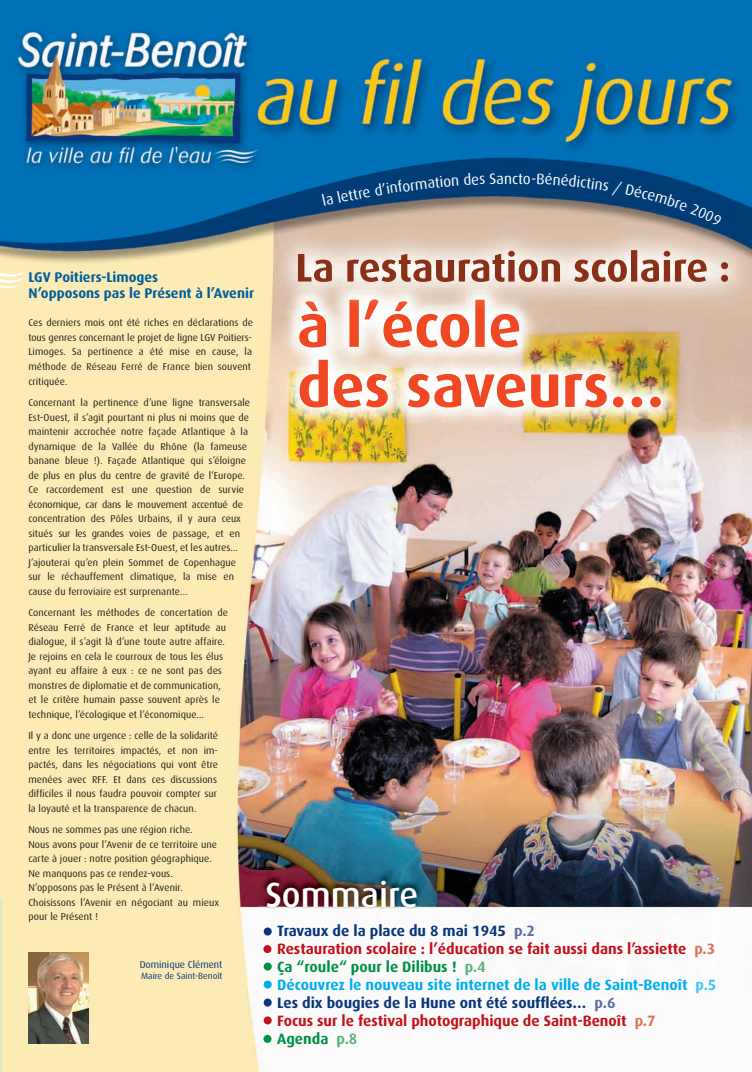
<style>
.page{position:relative;width:752px;height:1072px;background:#fff}
.page>*{position:absolute;margin:0;border:0;box-sizing:border-box;transform-origin:0 0}
.t1{font:500 35px "Dax";color:#fff}
.t2{font:700 15px/18px "Dax";color:#c4121a}
.t3{font:15px "Dax";color:#fff}
.t4{font:700 14px/16.8px "Dax";color:#005d9c}
.t5{font:10px/14.5px "Dax";letter-spacing:.005em;color:#231f20}
.t6{font:10px "Dax";color:#08357c}
.t7{font:9px "Dax";color:#08357c}
.s1{color:#08357c}
.s2{color:#5f6da4}
.s3{color:#d9755a}
.s4{color:#009046}
.s5{color:#5cb180}
.s6{color:#00aeef}
.s7{color:#40c7f4}
</style>
<div class="page">
<img style="left:29px;top:0;width:722px;height:1072px">
<img style="left:299px;top:299px;width:307px;height:108px">
<img style="left:298px;top:250px;width:408px;height:32px">
<img style="left:259px;top:870px;width:162px;height:38px">
<img style="left:29px;top:952px;width:60px;height:91px">
<div style="left:263px;top:927px;width:8px;height:8px;background:#08357c;border-radius:50%"></div>
<div style="left:263px;top:945px;width:8px;height:8px;background:#c4121a;border-radius:50%"></div>
<div style="left:263px;top:962px;width:8px;height:8px;background:#009046;border-radius:50%"></div>
<div style="left:263px;top:980px;width:8px;height:8px;background:#00aeef;border-radius:50%"></div>
<div style="left:263px;top:998px;width:8px;height:8px;background:#08357c;border-radius:50%"></div>
<div style="left:263px;top:1016px;width:8px;height:8px;background:#c4121a;border-radius:50%"></div>
<svg style="left:263px;top:1034px;width:8px;height:8px"></svg>
<svg style="left:0;top:0;width:29px;height:1072px;background:#c1cdb4"></svg>
<svg style="left:322px;top:173px;width:181px;height:33px;background:#154877"></svg>
<svg style="left:518px;top:173px;width:203px;height:53px;background:#3b5f81"></svg>
<h2 class="t3" style="left:504px;top:170px;width:16px">nc</h2>
<h3 class="t4" style="left:28px;top:268px;width:227px">LGV Poitiers-Limoges<br>N’opposons pas le Présent à l’Avenir</h3>
<p class="t5" style="left:28px;top:315px;width:226px">Ces derniers mois ont été riches en déclarations de tous genres concernant le projet de ligne LGV Poitiers-Limoges. Sa pertinence a été mise en cause, la méthode de Réseau Ferré de France bien souvent critiquée.</p>
<p class="t5" style="left:28px;top:395px;width:223px">Concernant la pertinence d’une ligne transversale Est-Ouest, il s’agit pourtant ni plus ni moins que de maintenir accrochée notre façade Atlantique à la dynamique de la Vallée du Rhône (la fameuse banane bleue !). Façade Atlantique qui s’éloigne de plus en plus du centre de gravité de l’Europe.<br>Ce raccordement est une question de survie économique, car dans le mouvement accentué de concentration des Pôles Urbains, il y aura ceux situés sur les grandes voies de passage, et en particulier la transversale Est-Ouest, et les autres...<br>J’ajouterai qu’en plein Sommet de Copenhague sur le réchauffement climatique, la mise en cause du ferroviaire est surprenante…</p>
<p class="t5" style="left:28px;top:605px;width:201px">Concernant les méthodes de concertation de Réseau Ferré de France et leur aptitude au dialogue, il s’agit là d’une toute autre affaire.<br>Je rejoins en cela le courroux de tous les élus ayant eu affaire à eux : ce ne sont pas des monstres de diplomatie et de communication, et le critère humain passe souvent après le technique, l’écologique et l’économique...</p>
<p class="t5" style="left:28px;top:728px;width:191px;text-align:justify">Il y a donc une urgence : celle de la solidarité entre les territoires impactés, et non im&shy;pactés, dans les négociations qui vont être menées avec RFF. Et dans ces discussions difficiles il nous faudra pouvoir compter sur la loyauté et la transparence de chacun.</p>
<p class="t5" style="left:28px;top:822px;width:192px">Nous ne sommes pas une région riche.<br>Nous avons pour l’Avenir de ce territoire une carte à jouer : notre position géographique.<br>Ne manquons pas ce rendez-vous.<br>N’opposons pas le Présent à l’Avenir.<br>Choisissons l’Avenir en négociant au mieux pour le Présent !</p>
<p class="t6" style="left:140px;top:959px;width:84px">Dominique Clément</p>
<p class="t7" style="left:141px;top:970px;width:83px">Maire de Saint-Benoît</p>
<h1 class="t1" style="left:265px;top:875px;width:154px">Sommaire</h1>
<p class="t2" style="left:277px;top:921px;width:440px"><span class="s1">Travaux de la place du 8 mai 1945</span> <span class="s2">p.2<br></span>Restauration scolaire : l’éducation se fait aussi dans l’assiette <span class="s3">p.3<br></span><span class="s4">Ça “roule“ pour le Dilibus !</span> <span class="s5">p.4<br></span><span class="s6">Découvrez le nouveau site internet de la ville de Saint-Benoît</span> <span class="s7">p.5<br></span><span class="s1">Les dix bougies de la Hune ont été soufflées…</span> <span class="s2">p.6<br></span>Focus sur le festival photographique de Saint-Benoît <span class="s3">p.7<br></span><span class="s4">Agenda</span> <span class="s5">p.8</span></p>
</div>
